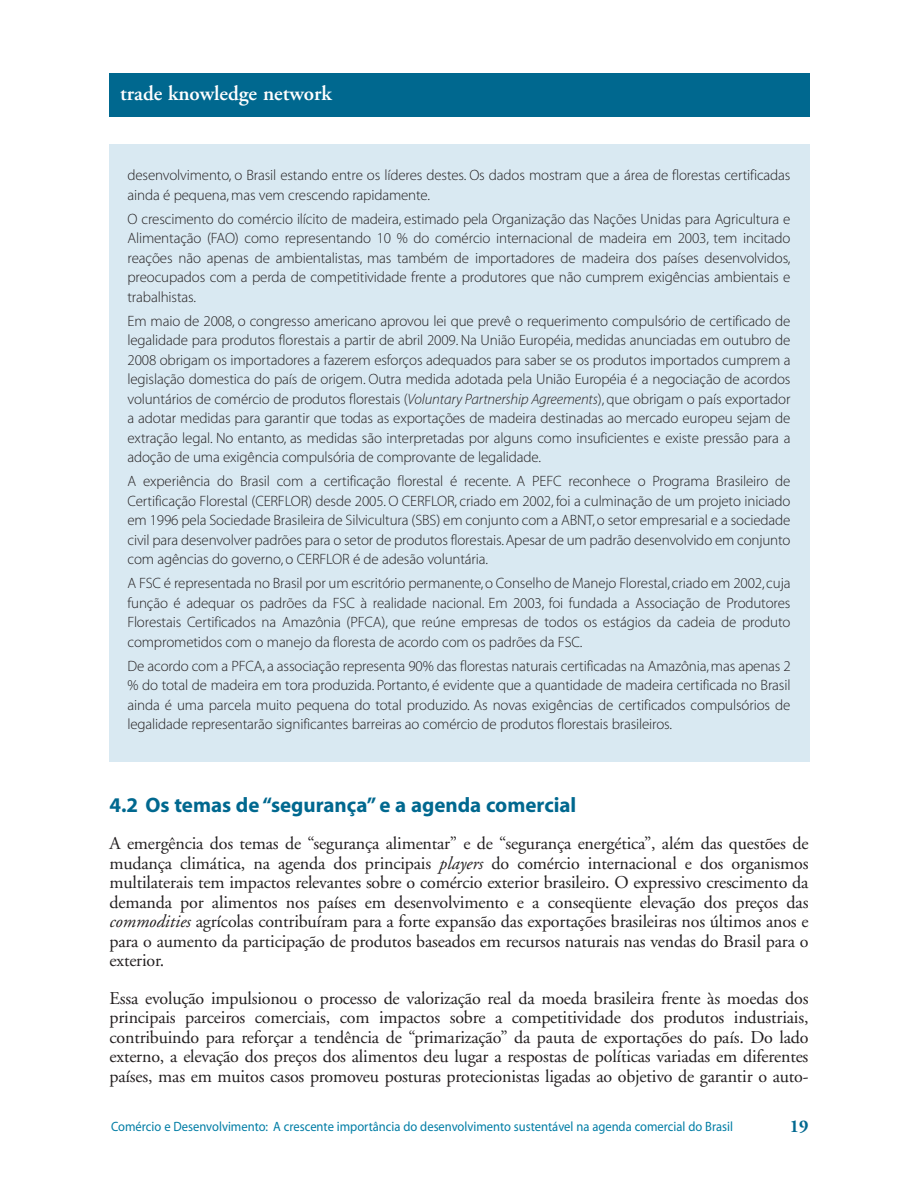
<style>
.page{position:relative;width:918px;height:1188px;background:#fff}
.page>*{position:absolute;margin:0;border:0;box-sizing:border-box;transform-origin:0 0}
.t1{font:21px "Myriad MM 700 600";color:#00688f}
.t2{font:600 21px "Adobe Garamond";color:#fff}
.t3{font:18px/19.5px "Adobe Garamond";letter-spacing:-.01em;color:#231f20;text-align:justify}
.t4{font:700 18px "Adobe Garamond";color:#00688f}
.t5{font:15px/19.5px "Myriad MM 215 600";letter-spacing:-.01em;color:#231f20;text-align:justify}
.t6{font:13.5px "Myriad MM 400 600";color:#007da5;scale:.93 1}
.s1{font-family:"Myriad MM It 215 600"}
.s2{font-style:italic}
</style>
<div class="page">
<div style="left:109px;top:145px;width:701px;height:617px;background:#d9e9f2"></div>
<div style="left:110px;top:74px;width:700px;height:43px;background:#00688f"></div>
<h1 class="t2" style="left:120px;top:85px;width:213px">trade knowledge network</h1>
<p class="t5" style="left:128px;top:167px;width:664px">desenvolvimento, o Brasil estando entre os líderes destes. Os dados mostram que a área de florestas certificadas ainda é pequena, mas vem crescendo rapidamente.</p>
<p class="t5" style="left:128px;top:210px;width:665px">O crescimento do comércio ilícito de madeira, estimado pela Organização das Nações Unidas para Agricultura e Alimentação (FAO) como representando 10 % do comércio internacional de madeira em 2003, tem incitado reações não apenas de ambientalistas, mas também de importadores de madeira dos países desenvolvidos, preocupados com a perda de competitividade frente a produtores que não cumprem exigências ambientais e trabalhistas.</p>
<p class="t5" style="left:128px;top:312px;width:665px">Em maio de 2008, o congresso americano aprovou lei que prevê o requerimento compulsório de certificado de legalidade para produtos florestais a partir de abril 2009. Na União Européia, medidas anunciadas em outubro de 2008 obrigam os importadores a fazerem esforços adequados para saber se os produtos importados cumprem a legislação domestica do país de origem. Outra medida adotada pela União Européia é a negociação de acordos voluntários de comércio de produtos florestais (<span class="s1">Voluntary Partnership Agreements</span>), que obrigam o país exportador a adotar medidas para garantir que todas as exportações de madeira destinadas ao mercado europeu sejam de extração legal. No entanto, as medidas são interpretadas por alguns como insuficientes e existe pressão para a adoção de uma exigência compulsória de comprovante de legalidade.</p>
<p class="t5" style="left:128px;top:473px;width:665px">A experiência do Brasil com a certificação florestal é recente. A PEFC reconhece o Programa Brasileiro de Certificação Florestal (CERFLOR) desde 2005. O CERFLOR, criado em 2002, foi a culminação de um projeto iniciado em 1996 pela Sociedade Brasileira de Silvicultura (SBS) em conjunto com a ABNT, o setor empresarial e a sociedade civil para desenvolver padrões para o setor de produtos florestais.Apesar de um padrão desenvolvido em conjunto com agências do governo, o CERFLOR é de adesão voluntária.</p>
<p class="t5" style="left:128px;top:575px;width:665px">A FSC é representada no Brasil por um escritório permanente, o Conselho de Manejo Florestal, criado em 2002, cuja função é adequar os padrões da FSC à realidade nacional. Em 2003, foi fundada a Associação de Produtores Florestais Certificados na Amazônia (PFCA), que reúne empresas de todos os estágios da cadeia de produto comprometidos com o manejo da floresta de acordo com os padrões da FSC.</p>
<p class="t5" style="left:128px;top:657px;width:665px">De acordo com a PFCA, a associação representa 90% das florestas naturais certificadas na Amazônia, mas apenas 2 % do total de madeira em tora produzida. Portanto, é evidente que a quantidade de madeira certificada no Brasil ainda é uma parcela muito pequena do total produzido. As novas exigências de certificados compulsórios de legalidade representarão significantes barreiras ao comércio de produtos florestais brasileiros.</p>
<h1 class="t1" style="left:110px;top:797px;width:468px">4.2 Os temas de “segurança” e a agenda comercial</h1>
<p class="t3" style="left:110px;top:835px;width:701px">A emergência dos temas de “segurança alimentar” e de “segurança energética”, além das questões de mudança climática, na agenda dos principais <span class="s2">players</span> do comércio internacional e dos organismos multilaterais tem impactos relevantes sobre o comércio exterior brasileiro. O expressivo crescimento da demanda por alimentos nos países em desenvolvimento e a conseqüente elevação dos preços das <span class="s2">commodities</span> agrícolas contribuíram para a forte expansão das exportações brasileiras nos últimos anos e para o aumento da participação de produtos baseados em recursos naturais nas vendas do Brasil para o exterior.</p>
<p class="t3" style="left:110px;top:990px;width:701px">Essa evolução impulsionou o processo de valorização real da moeda brasileira frente às moedas dos principais parceiros comerciais, com impactos sobre a competitividade dos produtos industriais, contribuindo para reforçar a tendência de “primarização” da pauta de exportações do país. Do lado externo, a elevação dos preços dos alimentos deu lugar a respostas de políticas variadas em diferentes países, mas em muitos casos promoveu posturas protecionistas ligadas ao objetivo de garantir o auto-</p>
<p class="t6" style="left:111px;top:1121px;width:670px">Comércio e Desenvolvimento: A crescente importância do desenvolvimento sustentável na agenda comercial do Brasil</p>
<p class="t4" style="left:790px;top:1119px;width:20px">19</p>
</div>
